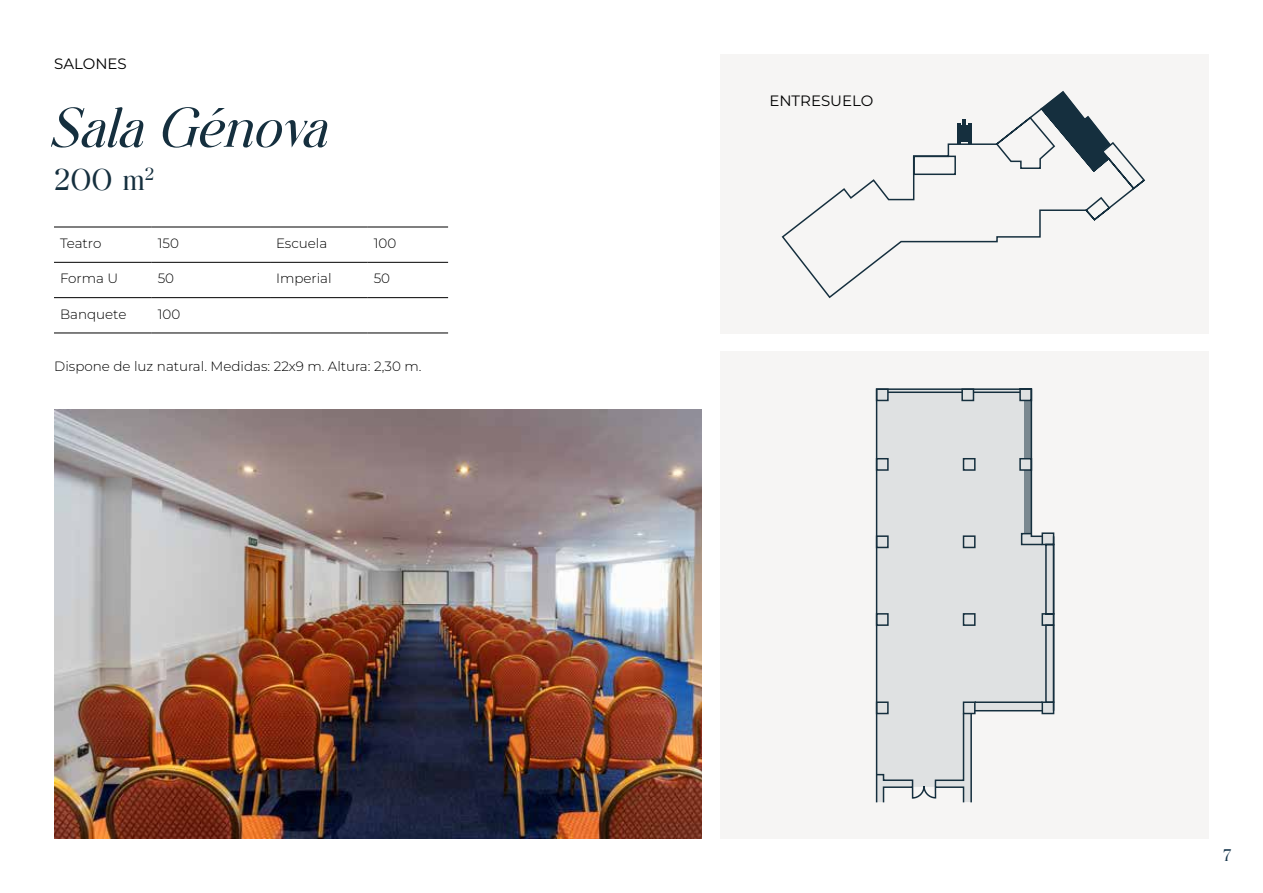
<style>
.page{position:relative;width:1263px;height:893px;background:#fff}
.page>*{position:absolute;margin:0;border:0;box-sizing:border-box;transform-origin:0 0}
.t1{font:italic 55.5px "Grachy Firatte";letter-spacing:-.005em;color:#152f3e}
.t2{font:30px "Grachy Firatte";color:#152f3e}
.t3{font:16.5px "Grachy Firatte";color:#16354b}
.t4{font:15px "Montserrat";color:#000}
.t5{font:300 13.5px "Montserrat";color:#000}
</style>
<div class="page">
<div style="left:720px;top:54px;width:489px;height:280px;background:#f6f5f4"></div>
<div style="left:720px;top:352px;width:489px;height:487px;background:#f6f5f4"></div>
<hr style="left:54px;top:227px;width:98px;height:1px;background:#000">
<hr style="left:152px;top:227px;width:118px;height:1px;background:#000">
<hr style="left:270px;top:227px;width:98px;height:1px;background:#000">
<hr style="left:368px;top:227px;width:80px;height:1px;background:#000">
<hr style="left:54px;top:262px;width:98px;height:1px;background:#000">
<hr style="left:152px;top:262px;width:118px;height:1px;background:#000">
<hr style="left:270px;top:262px;width:98px;height:1px;background:#000">
<hr style="left:368px;top:262px;width:80px;height:1px;background:#000">
<hr style="left:54px;top:297px;width:98px;height:1px;background:#000">
<hr style="left:152px;top:297px;width:118px;height:1px;background:#000">
<hr style="left:270px;top:297px;width:98px;height:1px;background:#000">
<hr style="left:368px;top:297px;width:80px;height:1px;background:#000">
<hr style="left:54px;top:333px;width:98px;height:1px;background:#000">
<hr style="left:152px;top:333px;width:118px;height:1px;background:#000">
<hr style="left:270px;top:333px;width:98px;height:1px;background:#000">
<hr style="left:368px;top:333px;width:80px;height:1px;background:#000">
<svg style="left:781px;top:107px;width:364px;height:192px"></svg>
<hr style="left:957px;top:124px;width:3px;height:20px;background:#152f3e">
<hr style="left:969px;top:124px;width:3px;height:20px;background:#152f3e">
<hr style="left:963px;top:120px;width:3px;height:20px;background:#152f3e">
<div style="left:957px;top:125px;width:13px;height:17px;background:#152f3e"></div>
<svg style="left:1042px;top:91px;width:68px;height:80px"></svg>
<svg style="left:875px;top:388px;width:180px;height:327px"></svg>
<div style="left:1045px;top:624px;width:9px;height:79px;border:2px solid #152f3e"></div>
<svg style="left:875px;top:712px;width:90px;height:91px"></svg>
<svg style="left:877px;top:389px;width:176px;height:413px;fill:#dfe1e2"></svg>
<img style="left:54px;top:409px;width:648px;height:430px">
<p class="t4" style="left:54px;top:53px;width:74px">SALONES</p>
<h1 class="t1" style="left:54px;top:97px;width:277px">Sala Génova</h1>
<h2 class="t2" style="left:54px;top:163px;width:101px">200 m<sup>2</sup></h2>
<p class="t5" style="left:60px;top:234px;width:43px">Teatro</p>
<p class="t5" style="left:158px;top:234px;width:23px">150</p>
<p class="t5" style="left:276px;top:234px;width:53px">Escuela</p>
<p class="t5" style="left:374px;top:234px;width:24px">100</p>
<p class="t5" style="left:60px;top:270px;width:60px">Forma U</p>
<p class="t5" style="left:158px;top:270px;width:18px">50</p>
<p class="t5" style="left:276px;top:270px;width:57px">Imperial</p>
<p class="t5" style="left:374px;top:270px;width:18px">50</p>
<p class="t5" style="left:60px;top:305px;width:68px">Banquete</p>
<p class="t5" style="left:158px;top:305px;width:24px">100</p>
<p class="t5" style="left:54px;top:357px;width:369px">Dispone de luz natural. Medidas: 22x9 m. Altura: 2,30 m.</p>
<p class="t4" style="left:769px;top:90px;width:106px">ENTRESUELO</p>
<p class="t3" style="left:1223px;top:846px;width:10px">7</p>
</div>
